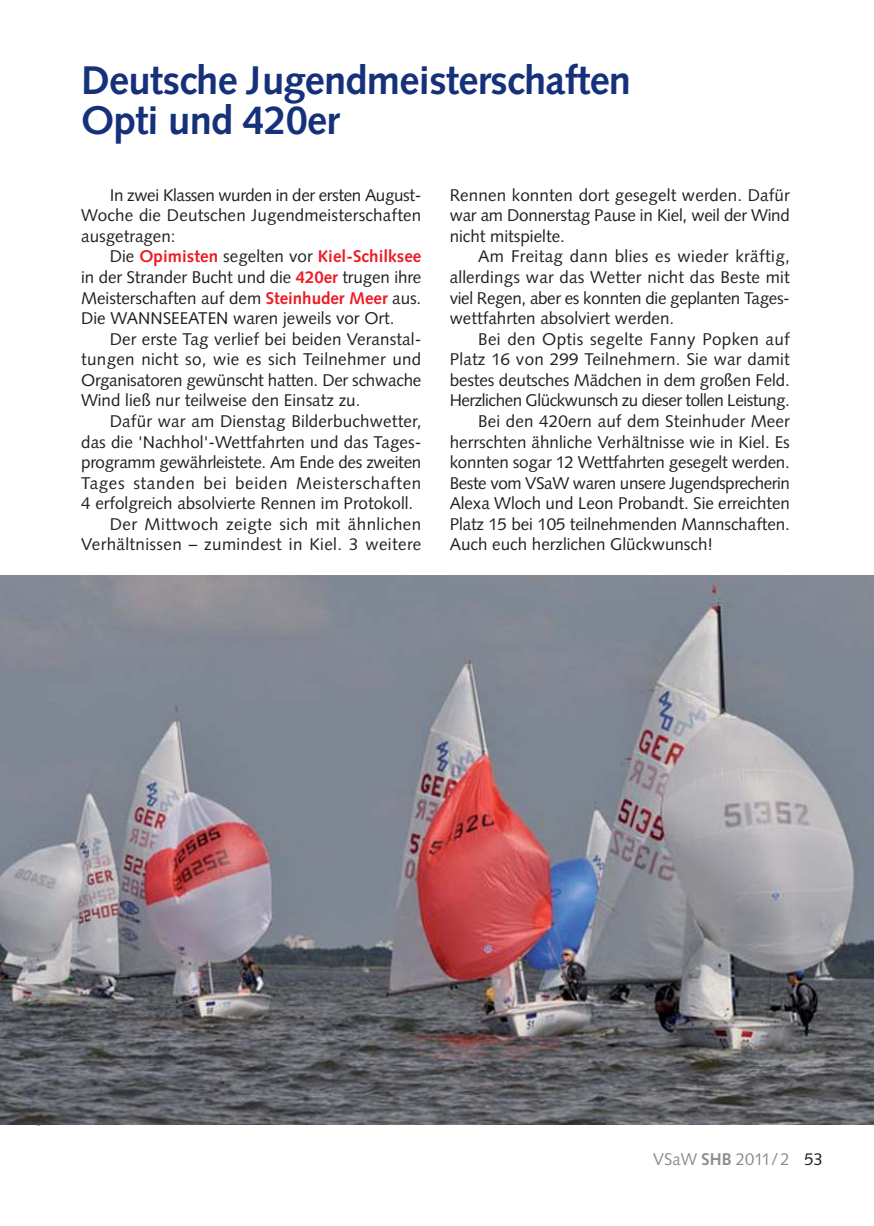
<style>
.page{position:relative;width:874px;height:1226px;background:#fff}
.page>*{position:absolute;margin:0;border:0;box-sizing:border-box;transform-origin:0 0}
.t1{font:700 40px/40px "Syntax";letter-spacing:-.02em;color:#16317b}
.t2{font:17px/20.6px "Syntax";color:#231f20;text-align:justify}
.t3{font:17px "Syntax";letter-spacing:-.025em;color:#231f20}
.t4{font:17px "Syntax";letter-spacing:.02em;color:#231f20}
.t5{font:17px "Syntax";letter-spacing:.04em;color:#231f20}
.t6{font:17px "Syntax";letter-spacing:.025em;color:#231f20}
.t7{font:17px "Syntax";color:#8a8c8e}
.s1{font-weight:700;color:#ed1c24}
.s2{font-weight:700}
.s3{color:#231f20}
</style>
<div class="page">
<img style="left:0;top:576px;width:874px;height:548px">
<h1 class="t1" style="left:81px;top:64px;width:551px">Deutsche Jugendmeisterschaften<br>Opti und 420er</h1>
<p class="t2" style="left:81px;top:186px;width:342px;text-indent:29px">In zwei Klassen wurden in der ersten August-Woche die Deutschen Jugendmeisterschaften ausgetragen:</p>
<p class="t2" style="left:81px;top:248px;width:342px;text-indent:29px">Die <span class="s1">Opimisten</span> segelten vor <span class="s1">Kiel-Schilksee </span>in der Strander Bucht und die <span class="s1">420er</span> trugen ihre Meisterschaften auf dem <span class="s1">Steinhuder Meer</span> aus.<br>Die WANNSEEATEN waren jeweils vor Ort.</p>
<p class="t2" style="left:81px;top:330px;width:342px;text-indent:29px">Der erste Tag verlief bei beiden Veranstal&shy;tungen nicht so, wie es sich Teilnehmer und Organisatoren gewünscht hatten. Der schwache Wind ließ nur teilweise den Einsatz zu.</p>
<p class="t2" style="left:110px;top:412px;width:313px">Dafür war am Dienstag Bilderbuchwetter,</p>
<p class="t2" style="left:81px;top:433px;width:342px">das die 'Nachhol'-Wettfahrten und das Tages-</p>
<p class="t2" style="left:81px;top:454px;width:342px">programm gewährleistete. Am Ende des zweiten</p>
<p class="t5" style="left:81px;top:476px;width:342px">Tages standen bei beiden Meisterschaften</p>
<p class="t2" style="left:81px;top:495px;width:334px">4 erfolgreich absolvierte Rennen im Protokoll.</p>
<p class="t6" style="left:110px;top:517px;width:313px">Der Mittwoch zeigte sich mit ähnlichen</p>
<p class="t4" style="left:81px;top:538px;width:342px">Verhältnissen – zumindest in Kiel. 3 weitere</p>
<p class="t2" style="left:450px;top:186px;width:342px">Rennen konnten dort gesegelt werden. Dafür war am Donnerstag Pause in Kiel, weil der Wind nicht mitspielte.</p>
<p class="t2" style="left:450px;top:248px;width:342px;text-indent:29px">Am Freitag dann blies es wieder kräftig, allerdings war das Wetter nicht das Beste mit viel Regen, aber es konnten die geplanten Tages&shy;wettfahrten absolviert werden.</p>
<p class="t4" style="left:478px;top:332px;width:313px">Bei den Optis segelte Fanny Popken auf</p>
<p class="t2" style="left:450px;top:351px;width:342px">Platz 16 von 299 Teilnehmern. Sie war damit</p>
<p class="t2" style="left:450px;top:371px;width:342px">bestes deutsches Mädchen in dem großen Feld.</p>
<p class="t3" style="left:450px;top:394px;width:342px">Herzlichen Glückwunsch zu dieser tollen Leistung.</p>
<p class="t2" style="left:478px;top:412px;width:313px">Bei den 420ern auf dem Steinhuder Meer</p>
<p class="t2" style="left:450px;top:433px;width:342px">herrschten ähnliche Verhältnisse wie in Kiel. Es</p>
<p class="t2" style="left:450px;top:454px;width:342px">konnten sogar 12 Wettfahrten gesegelt werden.</p>
<p class="t3" style="left:450px;top:476px;width:342px">Beste vom VSaW waren unsere Jugendsprecherin</p>
<p class="t2" style="left:450px;top:495px;width:342px">Alexa Wloch und Leon Probandt. Sie erreichten</p>
<p class="t2" style="left:450px;top:515px;width:342px">Platz 15 bei 105 teilnehmenden Mannschaften.</p>
<p class="t2" style="left:450px;top:536px;width:265px">Auch euch herzlichen Glückwunsch!</p>
<p class="t7" style="left:653px;top:1152px;width:171px">VSaW <span class="s2">SHB</span> 2011/2 <span class="s3">53</span></p>
</div>
